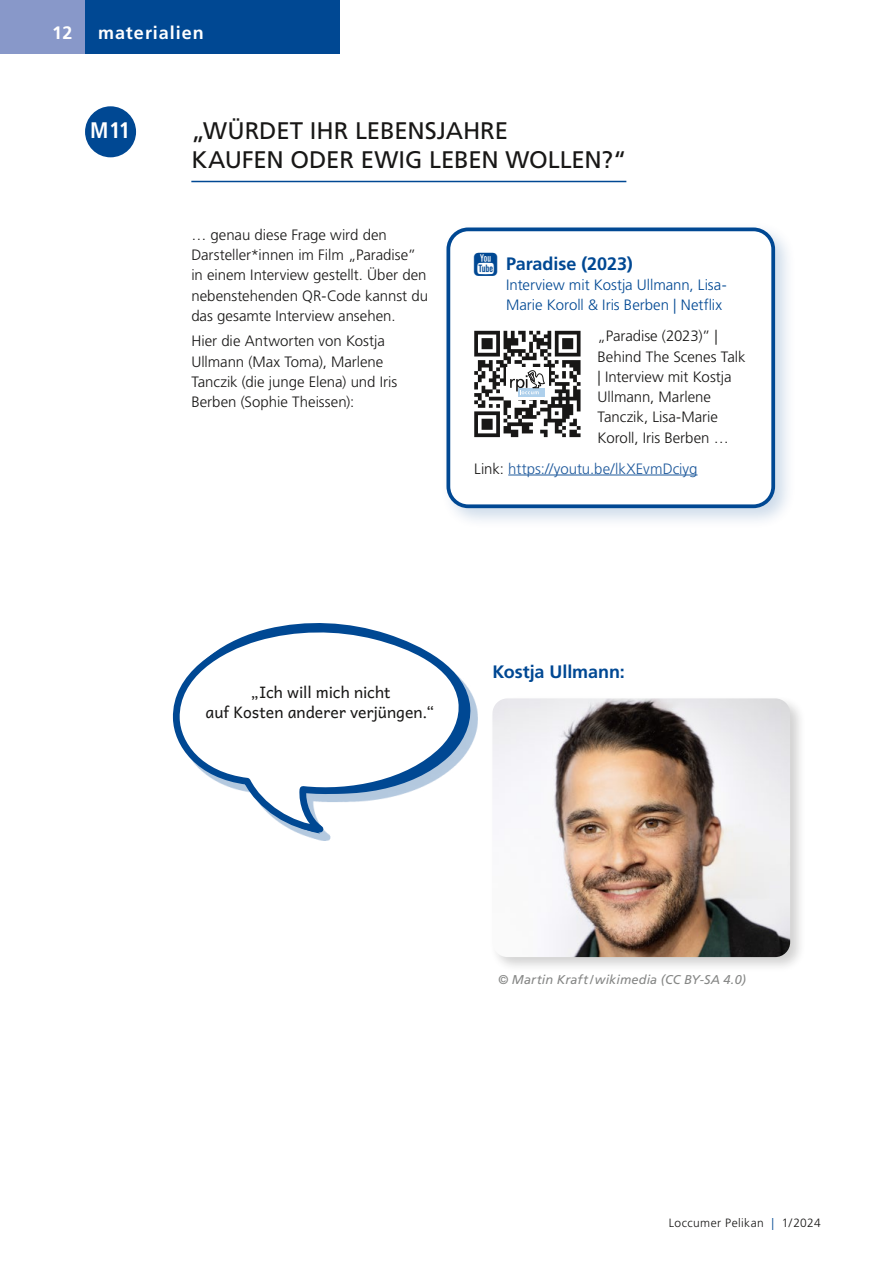
<style>
.page{position:relative;width:893px;height:1263px;background:#fff}
.page>*{position:absolute;margin:0;border:0;box-sizing:border-box;transform-origin:0 0}
.t1{font:24px/28.8px "Frutiger LT Pro";letter-spacing:-.005em;color:#181716}
.t2{font:700 condensed 22.5px "Frutiger LT Pro";color:#fff}
.t3{font:700 18px "Frutiger LT Pro";letter-spacing:-.005em;color:#004893}
.t4{font:700 18px "Frutiger LT Pro";letter-spacing:.055em;color:#fff}
.t5{font:15.75px/19.5px "Andika New Basic";color:#181716;text-align:center}
.t6{font:300 15px/20.2px "Frutiger LT Pro";color:#181716}
.t7{font:300 15px/20.2px "Frutiger LT Pro";color:#004893}
.t8{font:300 15px "Frutiger LT Pro";color:#1e599c}
.t9{font:italic 12.75px "Frutiger LT Pro";letter-spacing:.01em;color:#868786}
.t10{font:300 12px "Frutiger LT Pro";letter-spacing:.035em;color:#181716}
.s1{color:#181716}
.s2{color:#004893}
</style>
<div class="page">
<div style="left:81px;top:0;width:259px;height:54px;background:#004893"></div>
<div style="left:0;top:0;width:85px;height:54px;background:#8898c9"></div>
<hr style="left:191px;top:181px;width:435px;height:1px;background:#004893">
<div style="left:85px;top:106px;width:51px;height:51px;background:#004893;border-radius:50%"></div>
<div style="left:440px;top:221px;width:356px;height:308px;background:#004893;opacity:.2"></div>
<div style="left:448px;top:229px;width:325px;height:277px;background:#fff;border-radius:20px"></div>
<div style="left:446px;top:227px;width:329px;height:281px;border:4px solid #004893;border-radius:20px"></div>
<hr style="left:508px;top:475px;width:189px;height:1px;background:#1e599c">
<svg style="left:474px;top:331px;width:106px;height:106px"></svg>
<div style="left:489px;top:695px;width:317px;height:278px;background:#181716;opacity:.2"></div>
<img style="left:492px;top:698px;width:298px;height:259px">
<div style="left:180px;top:630px;width:298px;height:211px;background:#004893;opacity:.3"></div>
<svg style="left:172px;top:623px;width:300px;height:215px"></svg>
<p class="t4" style="left:52px;top:22px;width:22px">12</p>
<p class="t4" style="left:98px;top:22px;width:107px">materialien</p>
<h2 class="t2" style="left:90px;top:117px;width:42px">M11</h2>
<h1 class="t1" style="left:191px;top:117px;width:436px">„WÜRDET IHR LEBENSJAHRE<br>KAUFEN ODER EWIG LEBEN WOLLEN?“</h1>
<p class="t6" style="left:191px;top:225px;width:238px">… genau diese Frage wird den Darsteller*innen im Film „Paradise” in einem Interview gestellt. Über den nebenstehenden QR-Code kannst du das gesamte Interview ansehen.</p>
<p class="t6" style="left:191px;top:331px;width:207px">Hier die Antworten von Kostja<br>Ullmann (Max Toma), Marlene<br>Tanczik (die junge Elena) und Iris<br>Berben (Sophie Theissen):</p>
<p class="t3" style="left:506px;top:253px;width:128px">Paradise (2023)</p>
<p class="t7" style="left:506px;top:275px;width:221px">Interview mit Kostja Ullmann, Lisa-<br>Marie Koroll &amp; Iris Berben | Netflix</p>
<p class="t6" style="left:598px;top:326px;width:149px">„Paradise (2023)” |<br>Behind The Scenes Talk | Interview mit Kostja<br>Ullmann, Marlene<br>Tanczik, Lisa-Marie<br>Koroll, Iris Berben …</p>
<p class="t8" style="left:474px;top:460px;width:225px"><span class="s1">Link:</span> https://youtu.be/lkXEvmDciyg</p>
<p class="t5" style="left:206px;top:680px;width:230px">„Ich will mich nicht<br>auf Kosten anderer verjüngen.“</p>
<p class="t3" style="left:492px;top:661px;width:134px">Kostja Ullmann:</p>
<p class="t9" style="left:498px;top:972px;width:249px">© Martin Kraft/wikimedia (CC BY-SA 4.0)</p>
<p class="t10" style="left:669px;top:1215px;width:153px">Loccumer Pelikan <span class="s2">|</span> 1/2024</p>
</div>
